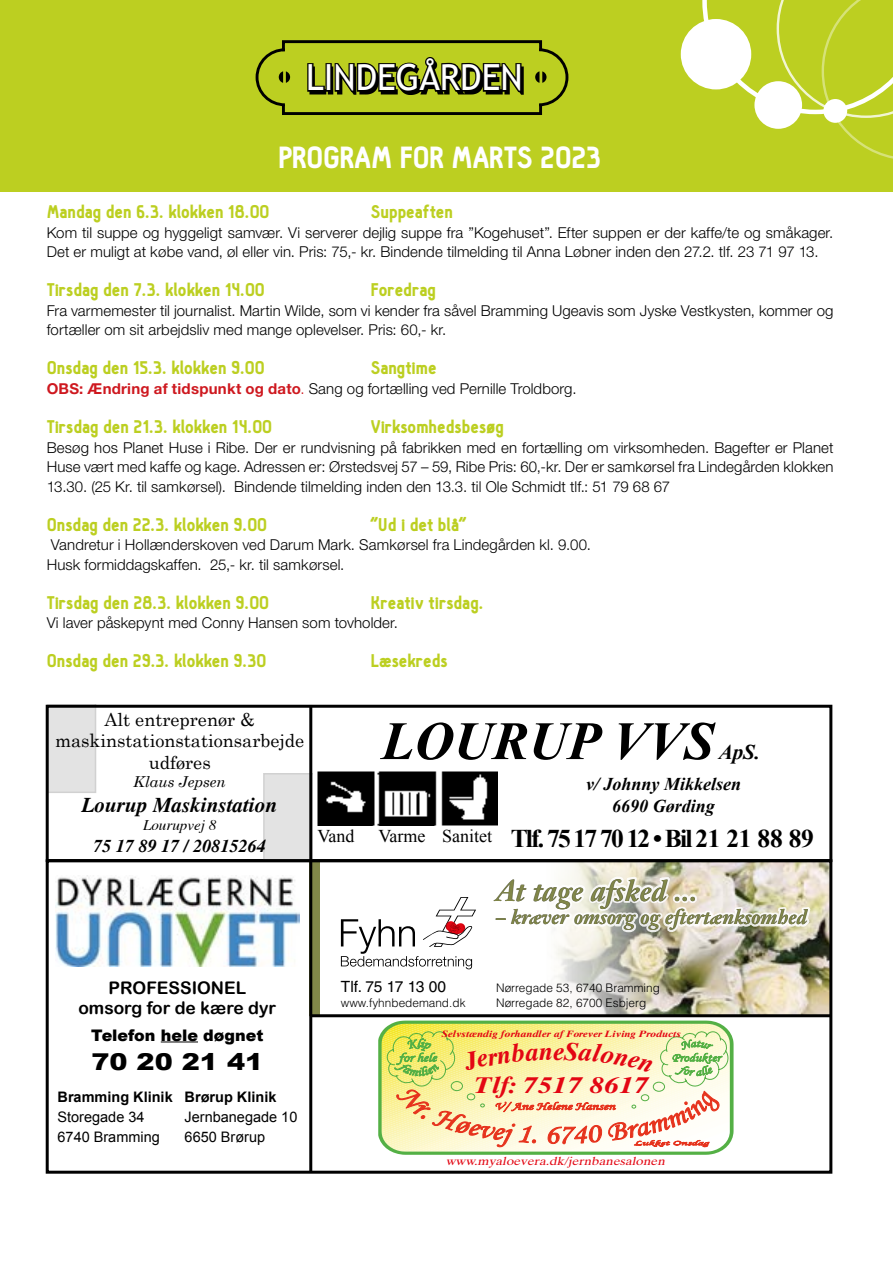
<style>
.page{position:relative;width:893px;height:1263px;background:#fff}
.page>*{position:absolute;margin:0;border:0;box-sizing:border-box;transform-origin:0 0}
.t1{font:italic 700 54px "Times New Roman";color:#000}
.t2{font:36px "Trebuchet MS";color:#fff}
.t3{font:900 30px "Hallosans";color:#fff}
.t4{font:italic 700 29.55px "Janson Text LT Std";color:#818749;scale:.95 1}
.t5{font:700 25.5px "Times New Roman";letter-spacing:-.07em;color:#000}
.t6{font:italic 700 24.75px "Times Ten";color:#e30613}
.t7{font:900 23.25px "Arial";color:#000;scale:1.17 1}
.t8{font:italic 700 22.65px "Times Ten";color:#e30613;scale:1.17 1}
.t9{font:italic 700 21px "Toronto";color:#000}
.t10{font:italic 700 21px "Times New Roman";color:#000}
.t11{font:italic 700 20.7px "Janson Text LT Std";color:#818749;scale:.95 1}
.t12{font:900 18px "Hallosans";color:#bccf21}
.t13{font:18px/21.6px "Century Schoolbook";color:#000;text-align:center}
.t14{font:italic 700 18px/21.6px "Times New Roman";color:#000;text-align:center}
.t15{font:italic 700 18px "Toronto";color:#000}
.t16{font:18px "Times New Roman";color:#000}
.t17{font:17.4px/20.9px "Arial Rounded MT Bold";color:#000;text-align:center}
.t18{font:900 15.9px "Arial";color:#000}
.t19{font:15.45px "Helvetica LT Std";color:#000}
.t20{font:300 15px/19.5px "Helvetica Neue";letter-spacing:.005em;color:#000}
.t21{font:italic 15px "Century Schoolbook";color:#000}
.t22{font:italic 15px "Toronto";color:#000}
.t23{font:14.55px/20.2px "Arial";color:#000}
.t24{font:700 14.55px "Arial";color:#000}
.t25{font:300 11.85px/15.5px "Helvetica LT Std";color:#000}
.t26{font:italic 11.55px "Times Ten";color:#e30613;scale:1.17 1}
.t27{font:italic 700 9.15px "Times Ten";color:#e30613;scale:1.17 1}
.s1{font-weight:700;color:#ce181f}
.s2{color:#ce181f}
</style>
<div class="page">
<div style="left:0;top:0;width:893px;height:192px;background:#bccf21"></div>
<div style="left:681px;top:19px;width:70px;height:70px;background:#fff;border-radius:50%"></div>
<svg style="left:702px;top:0;width:191px;height:159px"></svg>
<div style="left:754px;top:81px;width:48px;height:48px;background:#fff;border-radius:50%"></div>
<div style="left:823px;top:99px;width:24px;height:24px;background:#fff;border-radius:50%"></div>
<div style="left:282px;top:40px;width:260px;height:13px;border:3px solid #000"></div>
<svg style="left:255px;top:47px;width:314px;height:68px"></svg>
<img style="left:554px;top:863px;width:274px;height:151px">
<svg style="left:341px;top:897px;width:135px;height:72px"></svg>
<svg style="left:554px;top:874px;width:258px;height:67px"></svg>
<div style="left:310px;top:860px;width:10px;height:156px;background:#818749"></div>
<div style="left:46px;top:859px;width:786px;height:315px;border:3px solid #000"></div>
<svg style="left:378px;top:1020px;width:338px;height:135px;background:#80c475"></svg>
<img style="left:55px;top:875px;width:244px;height:91px">
<hr style="left:161px;top:1041px;width:37px;height:1px;background:#000">
<hr style="left:310px;top:1014px;width:521px;height:3px;background:#000">
<hr style="left:309px;top:860px;width:3px;height:311px;background:#000">
<div style="left:263px;top:773px;width:46px;height:85px;background:#e3e3e3"></div>
<div style="left:47px;top:704px;width:49px;height:89px;background:#e3e3e3"></div>
<img style="left:317px;top:771px;width:180px;height:54px">
<hr style="left:309px;top:705px;width:3px;height:157px;background:#000">
<div style="left:46px;top:705px;width:786px;height:157px;border:3px solid #000"></div>
<svg style="left:381px;top:1022px;width:352px;height:131px;background:#ece3a8"></svg>
<h2 class="t2" style="left:306px;top:55px;width:218px">LINDEGÅRDEN</h2>
<h3 class="t3" style="left:279px;top:142px;width:324px">PROGRAM FOR MARTS 2023</h3>
<p class="t12" style="left:47px;top:202px;width:224px">Mandag den 6.3. klokken 18.00</p>
<p class="t12" style="left:371px;top:202px;width:84px">Suppeaften</p>
<p class="t20" style="left:47px;top:222px;width:788px">Kom til suppe og hyggeligt samvær. Vi serverer dejlig suppe fra ”Kogehuset”. Efter suppen er der kaffe/te og småkager.<br>Det er muligt at købe vand, øl eller vin. Pris: 75,- kr. Bindende tilmelding til Anna Løbner inden den 27.2. tlf. 23 71 97 13.</p>
<p class="t12" style="left:47px;top:280px;width:219px">Tirsdag den 7.3. klokken 14.00</p>
<p class="t12" style="left:371px;top:280px;width:67px">Foredrag</p>
<p class="t20" style="left:47px;top:300px;width:788px">Fra varmemester til journalist. Martin Wilde, som vi kender fra såvel Bramming Ugeavis som Jyske Vestkysten, kommer og fortæller om sit arbejdsliv med mange oplevelser. Pris: 60,- kr.</p>
<p class="t12" style="left:47px;top:358px;width:219px">Onsdag den 15.3. klokken 9.00</p>
<p class="t12" style="left:371px;top:358px;width:67px">Sangtime</p>
<p class="t20" style="left:47px;top:378px;width:531px"><span class="s1">OBS: Ændring af tidspunkt og dato</span><span class="s2">.</span> Sang og fortælling ved Pernille Troldborg.</p>
<p class="t12" style="left:47px;top:417px;width:227px">Tirsdag den 21.3. klokken 14.00</p>
<p class="t12" style="left:371px;top:417px;width:135px">Virksomhedsbesøg</p>
<p class="t20" style="left:47px;top:437px;width:788px;text-align:justify">Besøg hos Planet Huse i Ribe. Der er rundvisning på fabrikken med en fortælling om virksomheden. Bagefter er Planet Huse vært med kaffe og kage. Adressen er: Ørstedsvej 57 – 59, Ribe Pris: 60,-kr. Der er samkørsel fra Lindegården klokken 13.30. (25 Kr. til samkørsel). Bindende tilmelding inden den 13.3. til Ole Schmidt tlf.: 51 79 68 67</p>
<p class="t12" style="left:47px;top:514px;width:222px">Onsdag den 22.3. klokken 9.00</p>
<p class="t12" style="left:371px;top:514px;width:97px">”Ud i det blå”</p>
<p class="t20" style="left:47px;top:534px;width:546px">Vandretur i Hollænderskoven ved Darum Mark. Samkørsel fra Lindegården kl. 9.00.<br>Husk formiddagskaffen. 25,- kr. til samkørsel.</p>
<p class="t12" style="left:47px;top:592px;width:224px">Tirsdag den 28.3. klokken 9.00</p>
<p class="t12" style="left:371px;top:592px;width:114px">Kreativ tirsdag.</p>
<p class="t20" style="left:47px;top:612px;width:353px">Vi laver påskepynt med Conny Hansen som tovholder.</p>
<p class="t12" style="left:47px;top:651px;width:221px">Onsdag den 29.3. klokken 9.30</p>
<p class="t12" style="left:371px;top:651px;width:78px">Læsekreds</p>
<p class="t13" style="left:55px;top:707px;width:251px">Alt entreprenør &amp; maskinstationstationsarbejde udføres</p>
<p class="t21" style="left:134px;top:770px;width:94px">Klaus Jepsen</p>
<h3 class="t9" style="left:82px;top:792px;width:197px">Lourup Maskinstation</h3>
<p class="t22" style="left:143px;top:817px;width:75px">Lourupvej 8</p>
<p class="t15" style="left:93px;top:835px;width:174px">75 17 89 17 / 20815264</p>
<h1 class="t1" style="left:382px;top:703px;width:334px">LOURUP VVS</h1>
<h3 class="t10" style="left:719px;top:737px;width:43px">ApS.</h3>
<p class="t16" style="left:317px;top:824px;width:38px">Vand</p>
<p class="t16" style="left:379px;top:824px;width:115px">Varme Sanitet</p>
<p class="t14" style="left:586px;top:773px;width:157px">v/ Johnny Mikkelsen<br>6690 Gørding</p>
<h3 class="t5" style="left:511px;top:821px;width:305px">Tlf. 75 17 70 12 • Bil 21 21 88 89</h3>
<h3 class="t4" style="left:496px;top:871px;width:214px">At tage afsked ...</h3>
<h3 class="t11" style="left:496px;top:904px;width:329px">– kræver omsorg og eftertænksomhed</h3>
<p class="t17" style="left:78px;top:977px;width:199px">PROFESSIONEL omsorg for de kære dyr</p>
<p class="t18" style="left:91px;top:1025px;width:174px">Telefon hele døgnet</p>
<h3 class="t7" style="left:91px;top:1047px;width:148px">70 20 21 41</h3>
<p class="t24" style="left:185px;top:1086px;width:93px">Brørup Klinik</p>
<p class="t23" style="left:185px;top:1106px;width:114px">Jernbanegade 10<br>6650 Brørup</p>
<p class="t24" style="left:58px;top:1086px;width:117px">Bramming Klinik</p>
<p class="t23" style="left:58px;top:1106px;width:104px">Storegade 34<br>6740 Bramming</p>
<p class="t19" style="left:341px;top:977px;width:107px">Tlf. 75 17 13 00</p>
<p class="t25" style="left:341px;top:995px;width:126px">www.fyhnbedemand.dk</p>
<p class="t25" style="left:496px;top:979px;width:165px">Nørregade 53, 6740 Bramming<br>Nørregade 82, 6700 Esbjerg</p>
<p class="t27" style="left:442px;top:1028px;width:205px">Selvstændig forhandler af Forever Living Products</p>
<h3 class="t8" style="left:474px;top:1071px;width:151px">Tlf: 7517 8617</h3>
<h3 class="t6" style="left:553px;top:1036px;width:12px">e</h3>
<p class="t26" style="left:446px;top:1154px;width:191px">www.myaloevera.dk/j ernbanesalonen</p>
</div>
